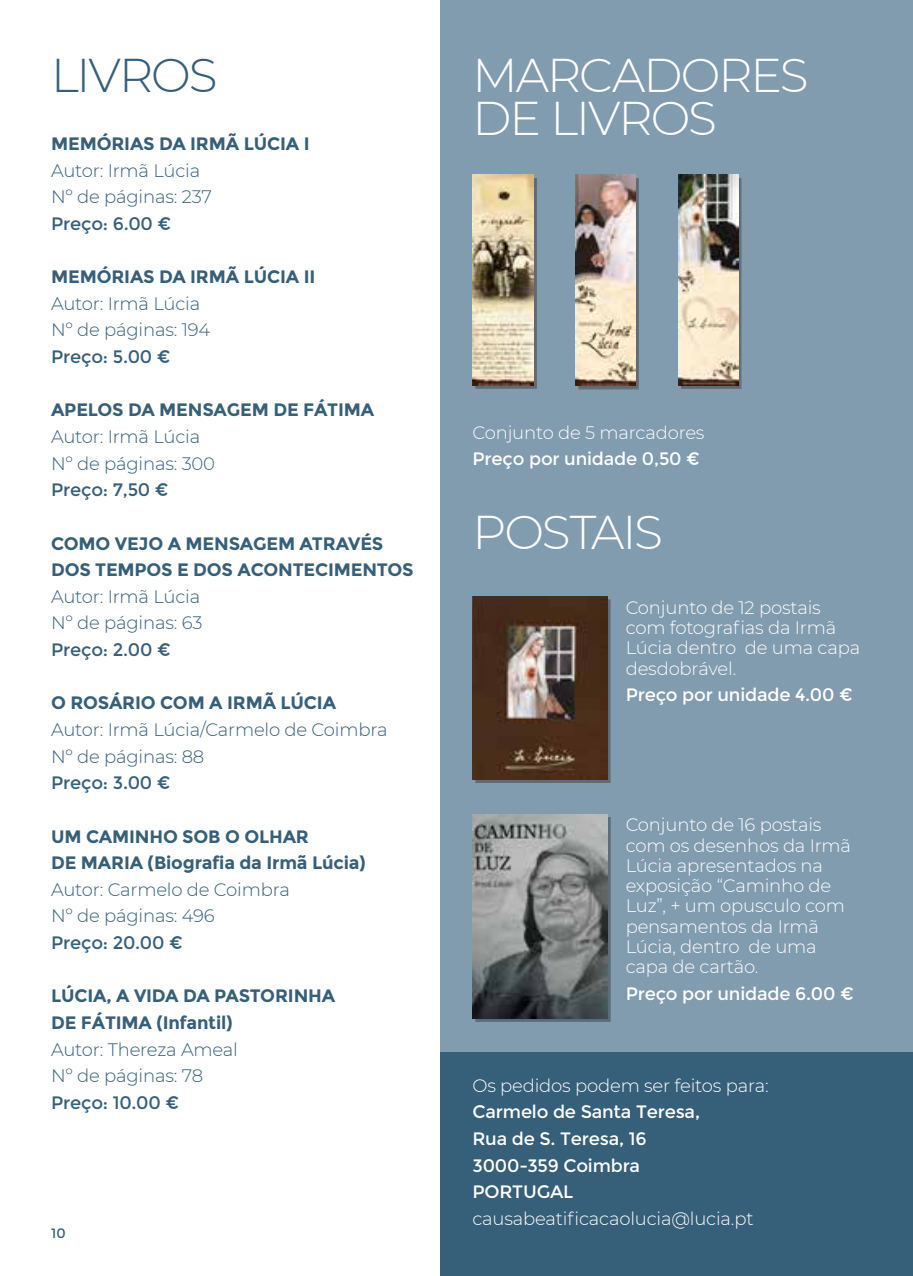
<style>
.page{position:relative;width:913px;height:1276px;background:#fff}
.page>*{position:absolute;margin:0;border:0;box-sizing:border-box;transform-origin:0 0}
.t1{font:300 47.25px/42.8px "Montserrat";letter-spacing:-.04em;color:#fff}
.t2{font:300 47.25px "Montserrat";letter-spacing:-.045em;color:#365f79}
.t3{font:300 18px/20.2px "Montserrat";letter-spacing:-.01em;color:#fff}
.t4{font:300 18px/26.6px "Montserrat";letter-spacing:-.01em;color:#365f79}
.t5{font:700 18px/26.6px "Montserrat";letter-spacing:-.01em;color:#365f79}
.t6{font:18px/26.6px "Montserrat";letter-spacing:-.01em;color:#fff}
.t7{font:18px "Montserrat";letter-spacing:-.01em;color:#365f79}
.t8{font:13.5px "Montserrat";color:#365f79}
</style>
<div class="page">
<div style="left:440px;top:0;width:472px;height:1276px;background:#819baf"></div>
<div style="left:440px;top:1052px;width:472px;height:224px;background:#365f79"></div>
<div style="left:475px;top:817px;width:135px;height:205px;background:#000;opacity:.3"></div>
<img style="left:472px;top:814px;width:135px;height:204px">
<div style="left:475px;top:599px;width:135px;height:184px;background:#000;opacity:.3"></div>
<img style="left:472px;top:596px;width:135px;height:184px">
<div style="left:475px;top:178px;width:61px;height:211px;background:#000;opacity:.3"></div>
<img style="left:472px;top:175px;width:61px;height:210px">
<div style="left:578px;top:178px;width:60px;height:211px;background:#000;opacity:.3"></div>
<img style="left:575px;top:175px;width:60px;height:211px">
<div style="left:680px;top:178px;width:61px;height:211px;background:#000;opacity:.3"></div>
<img style="left:678px;top:175px;width:59px;height:210px">
<h1 class="t2" style="left:51px;top:43px;width:168px">LIVROS</h1>
<p class="t5" style="left:51px;top:130px;width:260px">MEMÓRIAS DA IRMÃ LÚCIA I</p>
<p class="t4" style="left:51px;top:156px;width:162px">Autor: Irmã Lúcia<br>Nº de páginas: 237</p>
<p class="t7" style="left:51px;top:213px;width:122px">Preço: 6.00 €</p>
<p class="t5" style="left:51px;top:264px;width:265px">MEMÓRIAS DA IRMÃ LÚCIA II</p>
<p class="t4" style="left:51px;top:290px;width:161px">Autor: Irmã Lúcia<br>Nº de páginas: 194</p>
<p class="t7" style="left:51px;top:346px;width:121px">Preço: 5.00 €</p>
<p class="t5" style="left:51px;top:397px;width:324px">APELOS DA MENSAGEM DE FÁTIMA</p>
<p class="t4" style="left:51px;top:423px;width:165px">Autor: Irmã Lúcia<br>Nº de páginas: 300</p>
<p class="t7" style="left:51px;top:479px;width:119px">Preço: 7,50 €</p>
<p class="t5" style="left:51px;top:530px;width:364px">COMO VEJO A MENSAGEM ATRAVÉS<br>DOS TEMPOS E DOS ACONTECIMENTOS</p>
<p class="t4" style="left:51px;top:582px;width:153px">Autor: Irmã Lúcia<br>Nº de páginas: 63</p>
<p class="t7" style="left:51px;top:639px;width:121px">Preço: 2.00 €</p>
<p class="t5" style="left:51px;top:690px;width:286px">O ROSÁRIO COM A IRMÃ LÚCIA</p>
<p class="t4" style="left:51px;top:716px;width:338px">Autor: Irmã Lúcia/Carmelo de Coimbra<br>Nº de páginas: 88</p>
<p class="t7" style="left:51px;top:772px;width:121px">Preço: 3.00 €</p>
<p class="t5" style="left:51px;top:823px;width:316px">UM CAMINHO SOB O OLHAR<br>DE MARIA (Biografia da Irmã Lúcia)</p>
<p class="t4" style="left:51px;top:875px;width:240px">Autor: Carmelo de Coimbra<br>Nº de páginas: 496</p>
<p class="t7" style="left:51px;top:932px;width:133px">Preço: 20.00 €</p>
<p class="t5" style="left:51px;top:982px;width:285px">LÚCIA, A VIDA DA PASTORINHA<br>DE FÁTIMA (Infantil)</p>
<p class="t4" style="left:51px;top:1035px;width:188px">Autor: Thereza Ameal<br>Nº de páginas: 78</p>
<p class="t7" style="left:51px;top:1092px;width:129px">Preço: 10.00 €</p>
<p class="t8" style="left:51px;top:1225px;width:16px">10</p>
<h1 class="t1" style="left:472px;top:53px;width:337px">MARCADORES<br>DE LIVROS</h1>
<p class="t3" style="left:472px;top:421px;width:233px">Conjunto de 5 marcadores</p>
<p class="t6" style="left:472px;top:446px;width:229px">Preço por unidade 0,50 €</p>
<h1 class="t1" style="left:472px;top:509px;width:192px">POSTAIS</h1>
<p class="t3" style="left:625px;top:597px;width:236px">Conjunto de 12 postais com fotografias da Irmã<br>Lúcia dentro de uma capa desdobrável.</p>
<p class="t6" style="left:625px;top:682px;width:228px">Preço por unidade 4.00 €</p>
<p class="t3" style="left:625px;top:814px;width:227px">Conjunto de 16 postais com os desenhos da Irmã<br>Lúcia apresentados na exposição “Caminho de<br>Luz”, + um opusculo com pensamentos da Irmã<br>Lúcia, dentro de uma capa de cartão.</p>
<p class="t6" style="left:625px;top:980px;width:229px">Preço por unidade 6.00 €</p>
<p class="t3" style="left:472px;top:1074px;width:297px">Os pedidos podem ser feitos para:</p>
<p class="t6" style="left:472px;top:1099px;width:229px">Carmelo de Santa Teresa,<br>Rua de S. Teresa, 16<br>3000-359 Coimbra<br>PORTUGAL</p>
<p class="t3" style="left:472px;top:1207px;width:282px">causabeatificacaolucia@lucia.pt</p>
</div>
